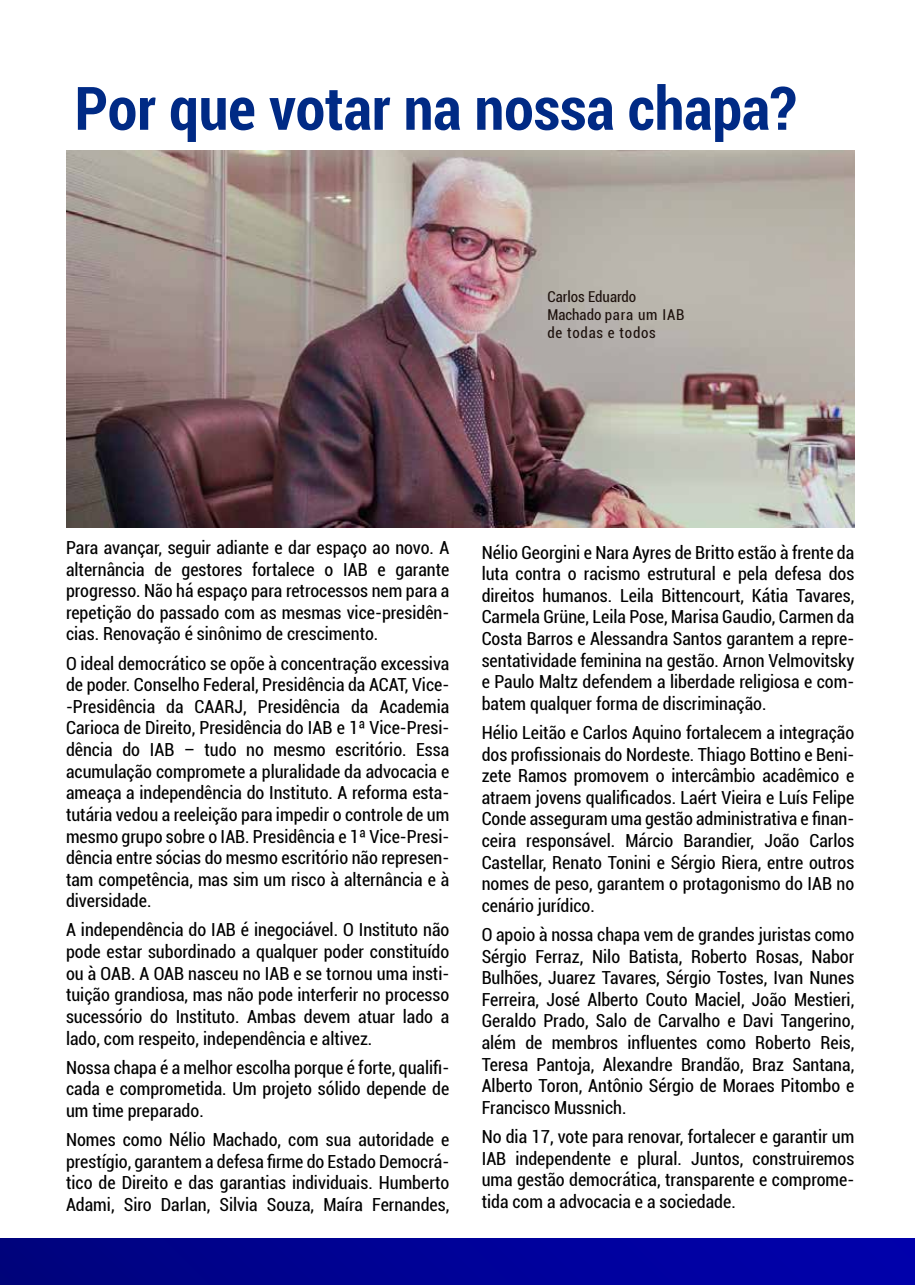
<style>
.page{position:relative;width:915px;height:1285px;background:#fff}
.page>*{position:absolute;margin:0;border:0;box-sizing:border-box;transform-origin:0 0}
.t1{font:700 condensed 60px "Roboto";color:#002a85}
.t2{font:condensed 18px/21.6px "Roboto";color:#000;text-align:justify}
.t3{font:condensed 15px/18px "Roboto";color:#1e120d}
</style>
<div class="page">
<div style="left:0;top:1238px;width:914px;height:46px;background:linear-gradient(to right,#00037e,#0100ae)"></div>
<img style="left:66px;top:150px;width:788px;height:377px">
<h1 class="t1" style="left:75px;top:66px;width:723px">Por que votar na nossa chapa?</h1>
<p class="t3" style="left:547px;top:287px;width:138px">Carlos Eduardo<br>Machado para um IAB de todas e todos</p>
<p class="t2" style="left:66px;top:536px;width:385px">Para avançar, seguir adiante e dar espaço ao novo. A alternância de gestores fortalece o IAB e garante progresso. Não há espaço para retrocessos nem para a repetição do passado com as mesmas vice-presidên&shy;cias. Renovação é sinônimo de crescimento.</p>
<p class="t2" style="left:66px;top:651px;width:385px">O ideal democrático se opõe à concentração excessiva de poder. Conselho Federal, Presidência da ACAT, Vice--Presidência da CAARJ, Presidência da Academia Carioca de Direito, Presidência do IAB e 1ª Vice-Presi&shy;dência do IAB – tudo no mesmo escritório. Essa acumulação compromete a pluralidade da advocacia e ameaça a independência do Instituto. A reforma esta&shy;tutária vedou a reeleição para impedir o controle de um mesmo grupo sobre o IAB. Presidência e 1ª Vice-Presi&shy;dência entre sócias do mesmo escritório não represen&shy;tam competência, mas sim um risco à alternância e à diversidade.</p>
<p class="t2" style="left:66px;top:918px;width:384px">A independência do IAB é inegociável. O Instituto não pode estar subordinado a qualquer poder constituído ou à OAB. A OAB nasceu no IAB e se tornou uma insti&shy;tuição grandiosa, mas não pode interferir no processo sucessório do Instituto. Ambas devem atuar lado a lado, com respeito, independência e altivez.</p>
<p class="t2" style="left:66px;top:1055px;width:385px">Nossa chapa é a melhor escolha porque é forte, qualifi&shy;cada e comprometida. Um projeto sólido depende de um time preparado.</p>
<p class="t2" style="left:66px;top:1127px;width:384px">Nomes como Nélio Machado, com sua autoridade e prestígio, garantem a defesa firme do Estado Democrá&shy;tico de Direito e das garantias individuais. Humberto Adami, Siro Darlan, Silvia Souza, Maíra Fernandes,</p>
<p class="t2" style="left:481px;top:540px;width:374px">Nélio Georgini e Nara Ayres de Britto estão à frente da luta contra o racismo estrutural e pela defesa dos direitos humanos. Leila Bittencourt, Kátia Tavares, Carmela Grüne, Leila Pose, Marisa Gaudio, Carmen da Costa Barros e Alessandra Santos garantem a repre&shy;sentatividade feminina na gestão. Arnon Velmovitsky e Paulo Maltz defendem a liberdade religiosa e com&shy;batem qualquer forma de discriminação.</p>
<p class="t2" style="left:481px;top:721px;width:374px">Hélio Leitão e Carlos Aquino fortalecem a integração dos profissionais do Nordeste. Thiago Bottino e Beni&shy;zete Ramos promovem o intercâmbio acadêmico e atraem jovens qualificados. Laért Vieira e Luís Felipe Conde asseguram uma gestão administrativa e finan&shy;ceira responsável. Márcio Barandier, João Carlos Castellar, Renato Tonini e Sérgio Riera, entre outros nomes de peso, garantem o protagonismo do IAB no cenário jurídico.</p>
<p class="t2" style="left:481px;top:923px;width:374px">O apoio à nossa chapa vem de grandes juristas como Sérgio Ferraz, Nilo Batista, Roberto Rosas, Nabor Bulhões, Juarez Tavares, Sérgio Tostes, Ivan Nunes Ferreira, José Alberto Couto Maciel, João Mestieri, Geraldo Prado, Salo de Carvalho e Davi Tangerino, além de membros influentes como Roberto Reis, Teresa Pantoja, Alexandre Brandão, Braz Santana, Alberto Toron, Antônio Sérgio de Moraes Pitombo e Francisco Mussnich.</p>
<p class="t2" style="left:481px;top:1124px;width:374px">No dia 17, vote para renovar, fortalecer e garantir um IAB independente e plural. Juntos, construiremos uma gestão democrática, transparente e comprome&shy;tida com a advocacia e a sociedade.</p>
</div>
